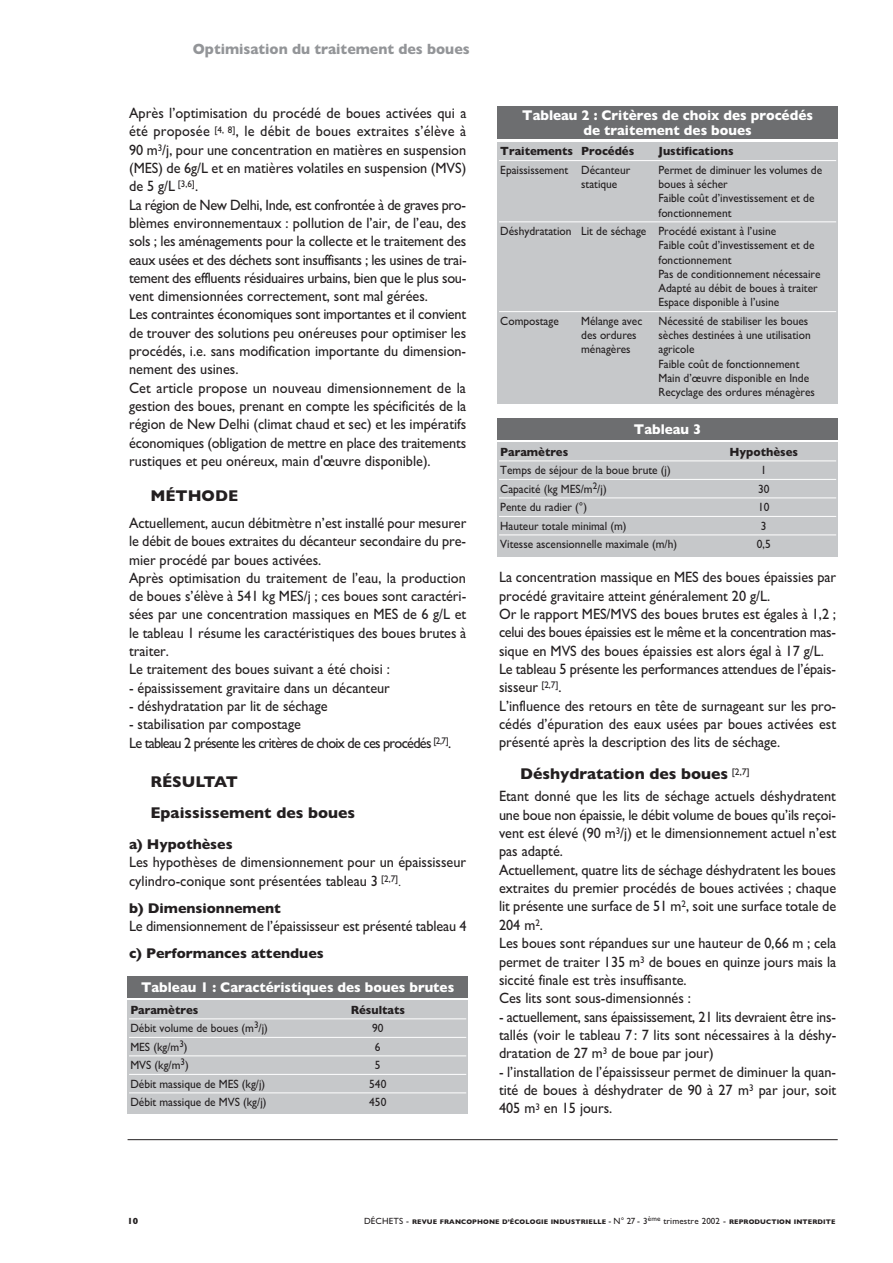
<style>
.page{position:relative;width:893px;height:1263px;background:#fff}
.page>*{position:absolute;margin:0;border:0;box-sizing:border-box;transform-origin:0 0}
.t1{font:700 15.75px/31px "Gill Sans";color:#231f20}
.t2{font:15px/18.3px "Gill Sans";color:#231f20;scale:.95 1}
.t3{font:15px/18.3px "Gill Sans";letter-spacing:-.05em;color:#231f20;scale:.95 1}
.t4{font:700 15px "Gill Sans";color:#939598;scale:.95 1}
.t5{font:700 14.25px/15px "Gill Sans";color:#fff;text-align:center;scale:.95 1}
.t6{font:700 14.25px "Gill Sans";color:#231f20}
.t7{font:12px/14.2px "Gill Sans";color:#231f20;scale:.95 1}
.t8{font:700 12px "Gill Sans";color:#231f20;scale:.95 1}
.t9{font:700 9px "Gill Sans";color:#231f20}
.t10{font:700 6.75px "Gill Sans";letter-spacing:.02em;color:#231f20}
.s1{font-size:12px}
.s2{font-weight:400;font-size:9px}
</style>
<div class="page">
<hr style="left:128px;top:1139px;width:710px;height:1px;background:#231f20">
<div style="left:497px;top:142px;width:341px;height:262px;background:#c6c8ca"></div>
<hr style="left:499px;top:160px;width:337px;height:1px;background:#fff">
<hr style="left:499px;top:222px;width:337px;height:1px;background:#fff">
<hr style="left:499px;top:311px;width:337px;height:1px;background:#fff">
<div style="left:497px;top:106px;width:341px;height:33px;background:#6d6e70"></div>
<div style="left:497px;top:443px;width:341px;height:114px;background:#c6c8ca"></div>
<hr style="left:499px;top:461px;width:337px;height:1px;background:#fff">
<hr style="left:499px;top:479px;width:337px;height:1px;background:#fff">
<hr style="left:499px;top:498px;width:337px;height:1px;background:#fff">
<hr style="left:499px;top:516px;width:337px;height:1px;background:#fff">
<hr style="left:499px;top:535px;width:337px;height:1px;background:#fff">
<div style="left:497px;top:418px;width:341px;height:21px;background:#6d6e70"></div>
<div style="left:128px;top:1001px;width:340px;height:113px;background:#c6c8ca"></div>
<hr style="left:129px;top:1018px;width:337px;height:1px;background:#fff">
<hr style="left:129px;top:1037px;width:337px;height:1px;background:#fff">
<hr style="left:129px;top:1055px;width:337px;height:1px;background:#fff">
<hr style="left:129px;top:1074px;width:337px;height:1px;background:#fff">
<hr style="left:129px;top:1092px;width:337px;height:1px;background:#fff">
<div style="left:128px;top:976px;width:340px;height:21px;background:#6d6e70"></div>
<p class="t4" style="left:193px;top:44px;width:293px">Optimisation du traitement des boues</p>
<p class="t2" style="left:129px;top:106px;width:357px">Après l’optimisation du procédé de boues activées qui a été proposée <sup>[4,</sup> <sup>8]</sup>, le débit de boues extraites s’élève à 90 m<sup>3</sup>/j, pour une concentration en matières en suspension (MES) de 6g/L et en matières volatiles en suspension (MVS) de 5 g/L <sup>[3,6]</sup>.<br>La région de New Delhi, Inde, est confrontée à de graves pro&shy;blèmes environnementaux : pollution de l’air, de l’eau, des sols ; les aménagements pour la collecte et le traitement des eaux usées et des déchets sont insuffisants ; les usines de trai&shy;tement des effluents résiduaires urbains, bien que le plus sou&shy;vent dimensionnées correctement, sont mal gérées.<br>Les contraintes économiques sont importantes et il convient de trouver des solutions peu onéreuses pour optimiser les procédés, i.e. sans modification importante du dimension&shy;nement des usines.<br>Cet article propose un nouveau dimensionnement de la gestion des boues, prenant en compte les spécificités de la région de New Delhi (climat chaud et sec) et les impératifs économiques (obligation de mettre en place des traitements rustiques et peu onéreux, main d'œuvre disponible).</p>
<p class="t1" style="left:150px;top:482px;width:89px">MÉTHODE</p>
<p class="t2" style="left:129px;top:515px;width:357px">Actuellement, aucun débitmètre n’est installé pour mesurer le débit de boues extraites du décanteur secondaire du pre&shy;mier procédé par boues activées.<br>Après optimisation du traitement de l’eau, la production de boues s’élève à 541 kg MES/j ; ces boues sont caractéri&shy;sées par une concentration massiques en MES de 6 g/L et le tableau 1 résume les caractéristiques des boues brutes à traiter.<br>Le traitement des boues suivant a été choisi :</p>
<p class="t2" style="left:129px;top:680px;width:276px">- épaississement gravitaire dans un décanteur</p>
<p class="t2" style="left:129px;top:698px;width:211px">- déshydratation par lit de séchage</p>
<p class="t3" style="left:129px;top:717px;width:341px">- stabilisation par compostage<br>Le tableau 2 présente les critères de choix de ces procédés <sup>[2,7]</sup>.</p>
<p class="t1" style="left:150px;top:768px;width:206px">RÉSULTAT<br>Epaississement des boues</p>
<p class="t6" style="left:129px;top:839px;width:105px">a) Hypothèses</p>
<p class="t2" style="left:129px;top:855px;width:356px">Les hypothèses de dimensionnement pour un épaississeur cylindro-conique sont présentées tableau 3 <sup>[2,7]</sup><span class="s1">.</span></p>
<p class="t6" style="left:129px;top:903px;width:153px">b) Dimensionnement</p>
<p class="t2" style="left:129px;top:918px;width:357px">Le dimensionnement de l’épaississeur est présenté tableau 4</p>
<p class="t6" style="left:129px;top:948px;width:196px">c) Performances attendues</p>
<p class="t5" style="left:141px;top:981px;width:331px">Tableau 1 : Caractéristiques des boues brutes</p>
<p class="t8" style="left:130px;top:1005px;width:73px">Paramètres</p>
<p class="t8" style="left:351px;top:1005px;width:59px">Résultats</p>
<p class="t7" style="left:130px;top:1022px;width:146px">Débit volume de boues (m<sup>3</sup>/j)</p>
<p class="t7" style="left:372px;top:1022px;width:14px">90</p>
<p class="t7" style="left:130px;top:1041px;width:62px">MES (kg/m<sup>3</sup>)</p>
<p class="t7" style="left:375px;top:1041px;width:8px">6</p>
<p class="t7" style="left:130px;top:1059px;width:63px">MVS (kg/m<sup>3</sup>)</p>
<p class="t7" style="left:375px;top:1059px;width:8px">5</p>
<p class="t7" style="left:130px;top:1078px;width:144px">Débit massique de MES (kg/j)</p>
<p class="t7" style="left:369px;top:1078px;width:19px">540</p>
<p class="t7" style="left:130px;top:1096px;width:145px">Débit massique de MVS (kg/j)</p>
<p class="t7" style="left:369px;top:1096px;width:19px">450</p>
<p class="t5" style="left:522px;top:109px;width:307px">Tableau 2 : Critères de choix des procédés de traitement des boues</p>
<p class="t8" style="left:500px;top:147px;width:143px">Traitements Procédés</p>
<p class="t8" style="left:658px;top:147px;width:80px">Justifications</p>
<p class="t7" style="left:500px;top:164px;width:138px">Epaississement Décanteur</p>
<p class="t7" style="left:658px;top:164px;width:174px">Permet de diminuer les volumes de</p>
<p class="t7" style="left:581px;top:178px;width:40px">statique</p>
<p class="t7" style="left:658px;top:178px;width:166px">boues à sécher<br>Faible coût d’investissement et de fonctionnement</p>
<p class="t7" style="left:658px;top:225px;width:172px;text-indent:-158px">Déshydratation Lit de séchage Procédé existant à l’usine<br>Faible coût d’investissement et de fonctionnement<br>Pas de conditionnement nécessaire Adapté au débit de boues à traiter Espace disponible à l’usine</p>
<p class="t7" style="left:500px;top:315px;width:63px">Compostage</p>
<p class="t7" style="left:581px;top:315px;width:66px">Mélange avec</p>
<p class="t7" style="left:658px;top:315px;width:159px">Nécessité de stabiliser les boues</p>
<p class="t7" style="left:581px;top:329px;width:60px">des ordures</p>
<p class="t7" style="left:658px;top:329px;width:162px">sèches destinées à une utilisation</p>
<p class="t7" style="left:581px;top:343px;width:54px">ménagères</p>
<p class="t7" style="left:658px;top:343px;width:166px">agricole<br>Faible coût de fonctionnement<br>Main d’œuvre disponible en Inde<br>Recyclage des ordures ménagères</p>
<p class="t5" style="left:634px;top:423px;width:72px">Tableau 3</p>
<p class="t8" style="left:500px;top:447px;width:73px">Paramètres</p>
<p class="t8" style="left:729px;top:447px;width:74px">Hypothèses</p>
<p class="t7" style="left:500px;top:464px;width:181px">Temps de séjour de la boue brute (j)</p>
<p class="t7" style="left:761px;top:464px;width:7px">1</p>
<p class="t7" style="left:500px;top:483px;width:113px">Capacité (kg MES/m<sup>2</sup>/j)</p>
<p class="t7" style="left:758px;top:483px;width:14px">30</p>
<p class="t7" style="left:500px;top:501px;width:93px">Pente du radier (°)</p>
<p class="t7" style="left:758px;top:501px;width:13px">10</p>
<p class="t7" style="left:500px;top:520px;width:135px">Hauteur totale minimal (m)</p>
<p class="t7" style="left:761px;top:520px;width:7px">3</p>
<p class="t7" style="left:500px;top:538px;width:188px">Vitesse ascensionnelle maximale (m/h)</p>
<p class="t7" style="left:757px;top:538px;width:16px">0,5</p>
<p class="t2" style="left:499px;top:570px;width:356px">La concentration massique en MES des boues épaissies par procédé gravitaire atteint généralement 20 g/L.<br>Or le rapport MES/MVS des boues brutes est égales à 1,2 ; celui des boues épaissies est le même et la concentration mas&shy;sique en MVS des boues épaissies est alors égal à 17 g/L.<br>Le tableau 5 présente les performances attendues de l’épais&shy;sisseur <sup>[2,7]</sup>.<br>L’influence des retours en tête de surnageant sur les pro&shy;cédés d’épuration des eaux usées par boues activées est présenté après la description des lits de séchage.</p>
<p class="t1" style="left:520px;top:759px;width:231px">Déshydratation des boues <sup>[2,7]</sup></p>
<p class="t2" style="left:499px;top:789px;width:356px">Etant donné que les lits de séchage actuels déshydratent une boue non épaissie, le débit volume de boues qu’ils reçoi&shy;vent est élevé (90 m<sup>3</sup>/j) et le dimensionnement actuel n’est pas adapté.<br>Actuellement, quatre lits de séchage déshydratent les boues extraites du premier procédés de boues activées ; chaque lit présente une surface de 51 m<sup>2</sup>, soit une surface totale de 204 m<sup>2</sup>.<br>Les boues sont répandues sur une hauteur de 0,66 m ; cela permet de traiter 135 m<sup>3</sup> de boues en quinze jours mais la siccité finale est très insuffisante.<br>Ces lits sont sous-dimensionnés :</p>
<p class="t2" style="left:499px;top:1009px;width:356px;text-align:justify">- actuellement, sans épaississement, 21 lits devraient être ins&shy;tallés (voir le tableau 7: 7 lits sont nécessaires à la déshy&shy;dratation de 27 m<sup>3</sup> de boue par jour)</p>
<p class="t2" style="left:499px;top:1064px;width:356px;text-align:justify">- l’installation de l’épaississeur permet de diminuer la quan&shy;tité de boues à déshydrater de 90 à 27 m<sup>3</sup> par jour, soit 405 m<sup>3</sup> en 15 jours.</p>
<p class="t9" style="left:128px;top:1218px;width:12px">10</p>
<p class="t10" style="left:364px;top:1219px;width:473px"><span class="s2">DÉCHETS -</span> REVUE FRANCOPHONE D’ÉCOLOGIE INDUSTRIELLE <span class="s2">- N° 27 - 3</span><sup>ème</sup> <span class="s2">trimestre 2002 -</span> REPRODUCTION INTERDITE</p>
</div>
